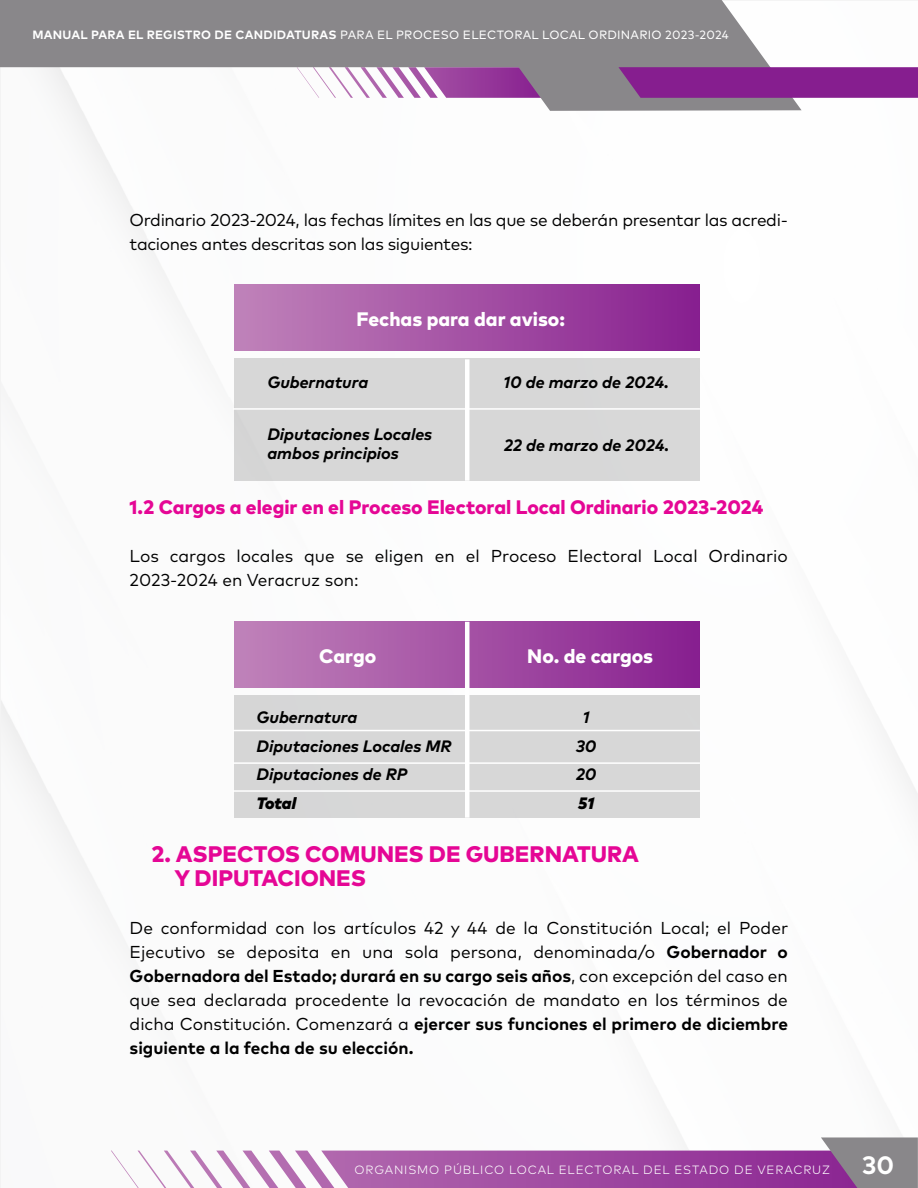
<style>
.page{position:relative;width:918px;height:1188px;background:#fff}
.page>*{position:absolute;margin:0;border:0;box-sizing:border-box;transform-origin:0 0}
.t1{font:700 25.05px "Mark Pro";color:#fff}
.t2{font:800 22.5px/24px "Mark Pro";color:#e50695}
.t3{font:800 19.5px "Mark Pro";color:#e50695}
.t4{font:800 19.5px "Mark Pro";color:#fff}
.t5{font:17.25px/24px "Mark Pro";letter-spacing:-.01em;color:#000}
.t6{font:italic 700 16.5px/28.8px "Mark Pro";color:#000}
.t7{font:italic 900 16.5px "Mark Pro";letter-spacing:-.015em;color:#000}
.t8{font:12px "Mark Pro";letter-spacing:.02em;color:#fff}
.t9{font:300 12px "Mark Pro";letter-spacing:.07em;color:#fff}
.s1{font-weight:700}
</style>
<div class="page">
<img style="left:0;top:0;width:918px;height:1187px">
<svg style="left:111px;top:1137px;width:807px;height:51px"></svg>
<svg style="left:0;top:0;width:802px;height:111px;fill:#89878a"></svg>
<svg style="left:618px;top:67px;width:300px;height:31px;background:#86248f"></svg>
<div style="left:235px;top:359px;width:465px;height:122px;background:#d7d7d7"></div>
<div style="left:235px;top:285px;width:465px;height:66px;background:linear-gradient(to right,#c083b9,#881f8f)"></div>
<hr style="left:465px;top:359px;width:4px;height:122px;background:#fff">
<hr style="left:233px;top:408px;width:467px;height:2px;background:#fff">
<div style="left:235px;top:695px;width:465px;height:123px;background:#d7d7d7"></div>
<div style="left:235px;top:622px;width:465px;height:66px;background:linear-gradient(to right,#c083ba,#882090)"></div>
<hr style="left:465px;top:622px;width:4px;height:196px;background:#fff">
<hr style="left:233px;top:730px;width:467px;height:1px;background:#fff">
<hr style="left:233px;top:762px;width:467px;height:2px;background:#fff">
<hr style="left:233px;top:790px;width:467px;height:2px;background:#fff">
<p class="t8" style="left:32px;top:25px;width:698px"><span class="s1">MANUAL PARA EL REGISTRO DE CANDIDATURAS</span> PARA EL PROCESO ELECTORAL LOCAL ORDINARIO 2023-2024</p>
<p class="t5" style="left:130px;top:207px;width:660px">Ordinario 2023-2024, las fechas límites en las que se deberán presentar las acredi&shy;taciones antes descritas son las siguientes:</p>
<p class="t4" style="left:356px;top:304px;width:210px">Fechas para dar aviso:</p>
<p class="t6" style="left:267px;top:367px;width:102px">Gubernatura</p>
<p class="t6" style="left:504px;top:367px;width:167px">10 de marzo de 2024.</p>
<p class="t6" style="left:267px;top:422px;width:166px;line-height:19.8px">Diputaciones Locales ambos principios</p>
<p class="t6" style="left:504px;top:429px;width:167px">22 de marzo de 2024.</p>
<p class="t3" style="left:130px;top:492px;width:635px">1.2 Cargos a elegir en el Proceso Electoral Local Ordinario 2023-2024</p>
<p class="t5" style="left:130px;top:543px;width:660px">Los cargos locales que se eligen en el Proceso Electoral Local Ordinario<br>2023-2024 en Veracruz son:</p>
<p class="t4" style="left:319px;top:641px;width:58px">Cargo</p>
<p class="t4" style="left:527px;top:641px;width:127px">No. de cargos</p>
<p class="t6" style="left:257px;top:701px;width:196px">Gubernatura<br>Diputaciones Locales MR<br>Diputaciones de RP</p>
<p class="t7" style="left:257px;top:791px;width:41px">Total</p>
<p class="t6" style="left:576px;top:701px;width:22px;text-align:center">1<br>30<br>20</p>
<p class="t7" style="left:578px;top:791px;width:17px">51</p>
<h2 class="t2" style="left:174px;top:840px;width:466px;text-indent:-23px">2. ASPECTOS COMUNES DE GUBERNATURA<br>Y DIPUTACIONES</h2>
<p class="t5" style="left:130px;top:915px;width:660px;text-align:justify">De conformidad con los artículos 42 y 44 de la Constitución Local; el Poder Ejecutivo se deposita en una sola persona, denominada/o <span class="s1">Gobernador o Gobernadora del Estado; durará en su cargo seis años</span>, con excepción del caso en que sea declarada procedente la revocación de mandato en los términos de dicha Constitución. Comenzará a <span class="s1">ejercer sus funciones el primero de diciembre siguiente a la fecha de su elección.</span></p>
<p class="t9" style="left:355px;top:1161px;width:477px">ORGANISMO PÚBLICO LOCAL ELECTORAL DEL ESTADO DE VERACRUZ</p>
<h1 class="t1" style="left:862px;top:1146px;width:34px">30</h1>
</div>
